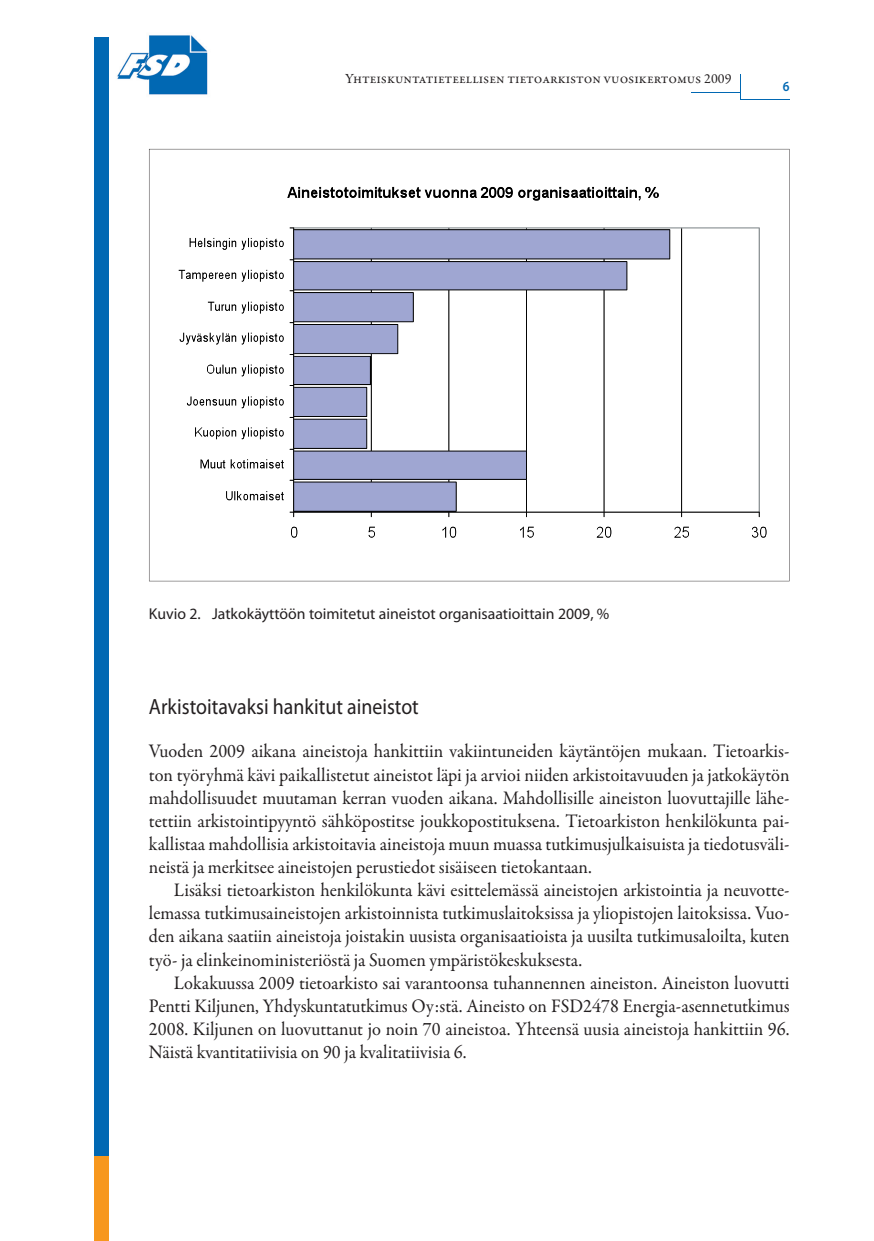
<style>
.page{position:relative;width:874px;height:1241px;background:#fff}
.page>*{position:absolute;margin:0;border:0;box-sizing:border-box;transform-origin:0 0}
.t1{font:22.05px "Myriad Pro";color:#231f20;scale:.9 1}
.t2{font:19.25px/23.1px "Garamond Premr Pro";color:#231f20;text-align:justify;scale:.95 1}
.t3{font:15.75px "Myriad Pro";color:#231f20}
.t4{font:14px "Garamond Premr Pro";letter-spacing:-.005em;color:#231f20}
.t5{font:600 14px "Myriad Pro";color:#0168b3;scale:.9 1}
</style>
<div class="page">
<hr style="left:739px;top:99px;width:50px;height:1px;background:#0168b3">
<hr style="left:691px;top:92px;width:48px;height:1px;background:#0168b3">
<img style="left:117px;top:35px;width:91px;height:60px">
<div style="left:94px;top:37px;width:15px;height:1119px;background:#0168b3"></div>
<div style="left:94px;top:1156px;width:15px;height:84px;background:#f7971d"></div>
<svg style="left:149px;top:149px;width:640px;height:432px"></svg>
<p class="t4" style="left:345px;top:70px;width:387px">Yhteiskuntatieteellisen tietoarkiston vuosikertomus 2009</p>
<p class="t5" style="left:782px;top:78px;width:9px">6</p>
<p class="t3" style="left:149px;top:603px;width:461px">Kuvio 2. Jatkokäyttöön toimitetut aineistot organisaatioittain 2009, %</p>
<p class="t1" style="left:149px;top:693px;width:301px">Arkistoitavaksi hankitut aineistot</p>
<p class="t2" style="left:149px;top:740px;width:675px">Vuoden 2009 aikana aineistoja hankittiin vakiintuneiden käytäntöjen mukaan. Tietoarkis&shy;ton työryhmä kävi paikallistetut aineistot läpi ja arvioi niiden arkistoitavuuden ja jatkokäytön mahdollisuudet muutaman kerran vuoden aikana. Mahdollisille aineiston luovuttajille lähe&shy;tettiin arkistointipyyntö sähköpostitse joukkopostituksena. Tietoarkiston henkilökunta pai&shy;kallistaa mahdollisia arkistoitavia aineistoja muun muassa tutkimusjulkaisuista ja tiedotusväli&shy;neistä ja merkitsee aineistojen perustiedot sisäiseen tietokantaan.</p>
<p class="t2" style="left:149px;top:878px;width:675px;text-indent:25px">Lisäksi tietoarkiston henkilökunta kävi esittelemässä aineistojen arkistointia ja neuvotte&shy;lemassa tutkimusaineistojen arkistoinnista tutkimuslaitoksissa ja yliopistojen laitoksissa. Vuo&shy;den aikana saatiin aineistoja joistakin uusista organisaatioista ja uusilta tutkimusaloilta, kuten työ- ja elinkeinoministeriöstä ja Suomen ympäristökeskuksesta.</p>
<p class="t2" style="left:149px;top:971px;width:675px;text-indent:25px">Lokakuussa 2009 tietoarkisto sai varantoonsa tuhannennen aineiston. Aineiston luovutti Pentti Kiljunen, Yhdyskuntatutkimus Oy:stä. Aineisto on FSD2478 Energia-asennetutkimus 2008. Kiljunen on luovuttanut jo noin 70 aineistoa. Yhteensä uusia aineistoja hankittiin 96.<br>Näistä kvantitatiivisia on 90 ja kvalitatiivisia 6.</p>
</div>
